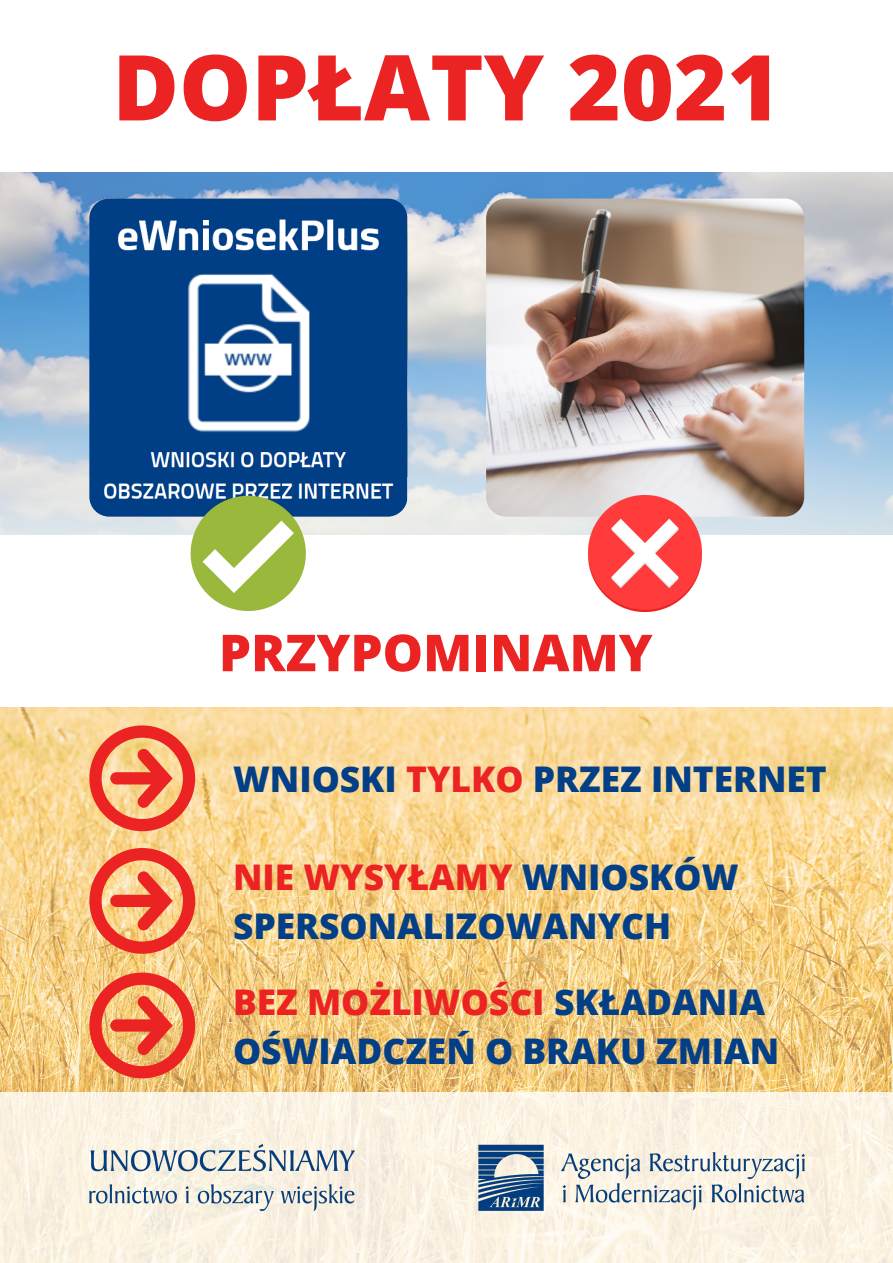
<style>
.page{position:relative;width:893px;height:1263px;background:#fff}
.page>*{position:absolute;margin:0;border:0;box-sizing:border-box;transform-origin:0 0}
.t1{font:800 90.9px "Open Sans";color:#ec2323}
.t2{font:800 50.93px "Open Sans";color:#ec2323}
.t3{font:800 35.4px/49.4px "Open Sans";color:#033f86}
.s1{color:#ec2323}
</style>
<div class="page">
<img style="left:0;top:172px;width:893px;height:920px">
<svg style="left:0;top:1092px;width:893px;height:171px;background:#faf2e3"></svg>
<img style="left:89px;top:1145px;width:715px;height:66px">
<div style="left:0;top:535px;width:893px;height:172px;background:#fff"></div>
<img style="left:89px;top:199px;width:318px;height:318px;border-radius:20px">
<img style="left:486px;top:199px;width:318px;height:318px;border-radius:20px">
<img style="left:588px;top:496px;width:113px;height:115px">
<svg style="left:191px;top:496px;width:115px;height:115px"></svg>
<svg style="left:89px;top:848px;width:106px;height:106px;background:#f28660"></svg>
<svg style="left:89px;top:725px;width:106px;height:106px;background:#f38761"></svg>
<svg style="left:89px;top:972px;width:106px;height:106px;background:#ee8056"></svg>
<p class="t1" style="left:112px;top:23px;width:669px">DOPŁATY 2021</p>
<p class="t2" style="left:219px;top:617px;width:435px">PRZYPOMINAMY</p>
<p class="t3" style="left:233px;top:754px;width:595px">WNIOSKI <span class="s1">TYLKO</span> PRZEZ INTERNET</p>
<p class="t3" style="left:233px;top:851px;width:507px"><span class="s1">NIE WYSYŁAMY</span> WNIOSKÓW<br>SPERSONALIZOWANYCH</p>
<p class="t3" style="left:233px;top:976px;width:548px"><span class="s1">BEZ MOŻLIWOŚCI</span> SKŁADANIA<br>OŚWIADCZEŃ O BRAKU ZMIAN</p>
</div>
